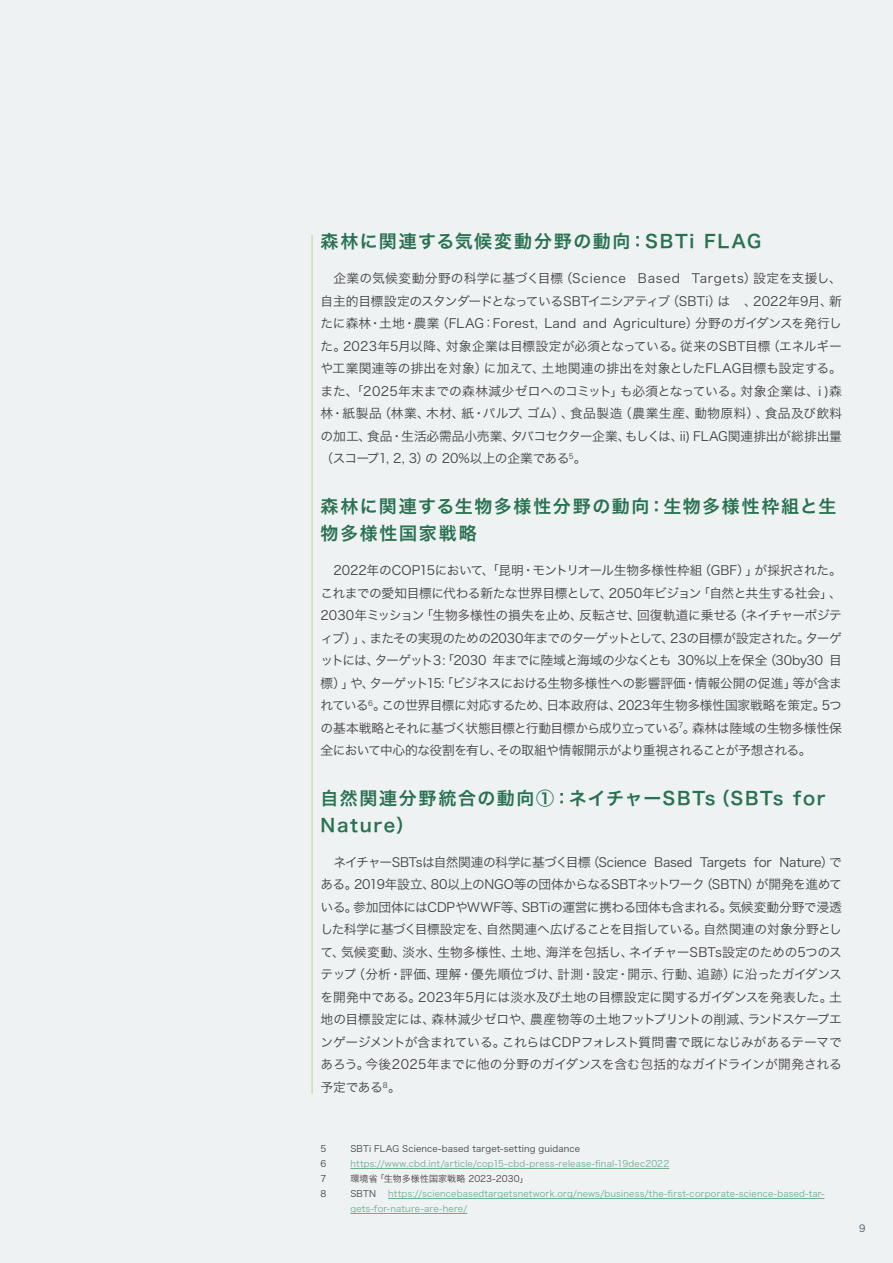
<style>
.page{position:relative;width:893px;height:1263px;background:#eff2f2}
.page>*{position:absolute;margin:0;border:0;box-sizing:border-box;transform-origin:0 0}
.t1{font:18px/27px "Hira Kaku Pro W6";letter-spacing:.09em;color:#287151}
.t2{font:12.75px/22.5px "Hira Kaku Pro W3";letter-spacing:-.02em;color:#404042;text-align:justify}
.t3{font:9.75px "Hira Kaku Pro W3";color:#435261}
.t4{font:9px/15px "Hira Kaku Pro W3";letter-spacing:.02em;color:#6aae8f}
.t5{font:9px "Hira Kaku Pro W3";letter-spacing:.02em;color:#404042}
.s1{color:#404042}
</style>
<div class="page">
<hr style="left:350px;top:1168px;width:319px;height:1px;background:#6aae8f">
<hr style="left:388px;top:1198px;width:436px;height:1px;background:#6aae8f">
<hr style="left:350px;top:1213px;width:117px;height:1px;background:#6aae8f">
<hr style="left:312px;top:235px;width:1px;height:859px;background:#aed796">
<h1 class="t1" style="left:321px;top:227px;width:442px">森林に関連する気候変動分野の動向：SBTi FLAG</h1>
<p class="t2" style="left:321px;top:266px;width:523px;text-indent:13px">企業の気候変動分野の科学に基づく目標（Science Based Targets）設定を支援し、自主的目標設定のスタンダードとなっているSBTイニシアティブ（SBTi）は 、2022年9月、新たに森林・土地・農業（FLAG：Forest, Land and Agriculture）分野のガイダンスを発行した。2023年5月以降、対象企業は目標設定が必須となっている。従来のSBT目標（エネルギーや工業関連等の排出を対象）に加えて、土地関連の排出を対象としたFLAG目標も設定する。また、「2025年末までの森林減少ゼロへのコミット」も必須となっている。対象企業は、ⅰ)森林・紙製品（林業、木材、紙・パルプ、ゴム）、食品製造（農業生産、動物原料）、食品及び飲料の加工、食品・生活必需品小売業、タバコセクター企業、もしくは、ii) FLAG関連排出が総排出量（スコープ1, 2, 3）の 20%以上の企業である<sup>5</sup>。</p>
<h1 class="t1" style="left:321px;top:492px;width:517px">森林に関連する生物多様性分野の動向：生物多様性枠組と生物多様性国家戦略</h1>
<p class="t2" style="left:321px;top:558px;width:523px;text-indent:13px">2022年のCOP15において、「昆明・モントリオール生物多様性枠組（GBF）」が採択された。これまでの愛知目標に代わる新たな世界目標として、2050年ビジョン「自然と共生する社会」、2030年ミッション「生物多様性の損失を止め、反転させ、回復軌道に乗せる（ネイチャーポジティブ）」、またその実現のための2030年までのターゲットとして、23の目標が設定された。ターゲットには、ターゲット３:「2030 年までに陸域と海域の少なくとも 30%以上を保全（30by30 目標）」や、ターゲット15:「ビジネスにおける生物多様性への影響評価・情報公開の促進」等が含まれている<sup>6</sup>。この世界目標に対応するため、日本政府は、2023年生物多様性国家戦略を策定。5つの基本戦略とそれに基づく状態目標と行動目標から成り立っている<sup>7</sup>。森林は陸域の生物多様性保全において中心的な役割を有し、その取組や情報開示がより重視されることが予想される。</p>
<h1 class="t1" style="left:321px;top:783px;width:507px">自然関連分野統合の動向①：ネイチャーSBTs（SBTs for<br>Nature）</h1>
<p class="t2" style="left:321px;top:850px;width:523px;text-indent:13px">ネイチャーSBTsは自然関連の科学に基づく目標（Science Based Targets for Nature）である。2019年設立、80以上のNGO等の団体からなるSBTネットワーク（SBTN）が開発を進めている。参加団体にはCDPやWWF等、SBTiの運営に携わる団体も含まれる。気候変動分野で浸透した科学に基づく目標設定を、自然関連へ広げることを目指している。自然関連の対象分野として、気候変動、淡水、生物多様性、土地、海洋を包括し、ネイチャーSBTs設定のための5つのステップ（分析・評価、理解・優先順位づけ、計測・設定・開示、行動、追跡）に沿ったガイダンスを開発中である。2023年5月には淡水及び土地の目標設定に関するガイダンスを発表した。土地の目標設定には、森林減少ゼロや、農産物等の土地フットプリントの削減、ランドスケープエンゲージメントが含まれている。これらはCDPフォレスト質問書で既になじみがあるテーマであろう。今後2025年までに他の分野のガイダンスを含む包括的なガイドラインが開発される予定である<sup>8</sup>。</p>
<p class="t5" style="left:321px;top:1140px;width:7px">5</p>
<p class="t5" style="left:350px;top:1140px;width:231px">SBTi FLAG Science-based target-setting guidance</p>
<p class="t5" style="left:321px;top:1155px;width:7px">6</p>
<p class="t4" style="left:350px;top:1155px;width:320px">https://www.cbd.int/article/cop15-cbd-press-release-final-19dec2022</p>
<p class="t5" style="left:321px;top:1170px;width:7px">7</p>
<p class="t5" style="left:350px;top:1170px;width:180px">環境省「生物多様性国家戦略 2023-2030」</p>
<p class="t5" style="left:321px;top:1185px;width:7px">8</p>
<p class="t4" style="left:350px;top:1185px;width:476px"><span class="s1">SBTN　</span> https://sciencebasedtargetsnetwork.org/news/business/the-first-corporate-science-based-tar&shy;gets-for-nature-are-here/</p>
<p class="t3" style="left:859px;top:1220px;width:8px">9</p>
</div>
